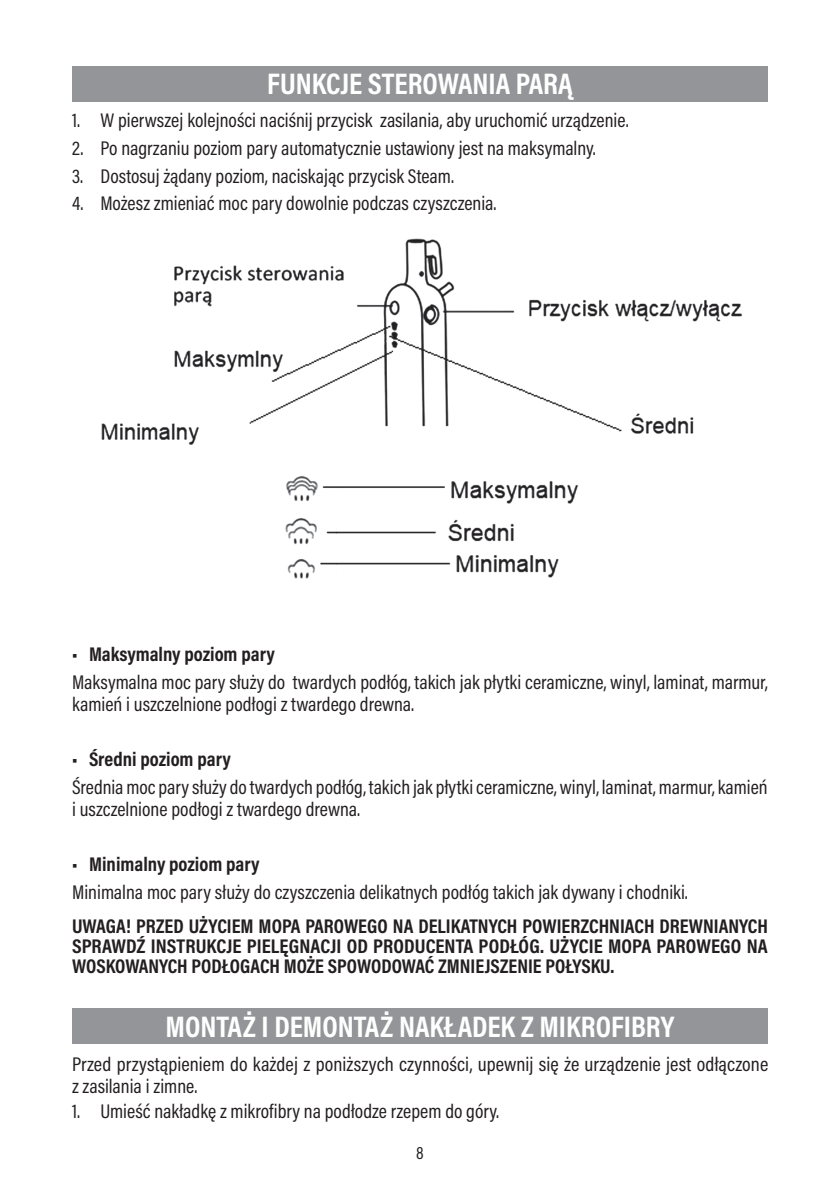
<style>
.page{position:relative;width:840px;height:1191px;background:#fff}
.page>*{position:absolute;margin:0;border:0;box-sizing:border-box;transform-origin:0 0}
.t1{font:700 30px "Acumin Pro Cond";color:#fff}
.t2{font:20px/22px "Acumin Pro Cond";color:#231f20}
.t3{font:700 20px "Acumin Pro Cond";color:#231f20}
.t4{font:18px "Acumin Pro Cond";color:#231f20}
</style>
<div class="page">
<div style="left:72px;top:66px;width:695px;height:36px;background:#939598"></div>
<div style="left:72px;top:1007px;width:695px;height:36px;background:#939598"></div>
<img style="left:101px;top:238px;width:642px;height:341px">
<h1 class="t1" style="left:267px;top:64px;width:307px">FUNKCJE STEROWANIA PARĄ</h1>
<p class="t2" style="left:72px;top:109px;width:557px">1. W pierwszej kolejności naciśnij przycisk zasilania, aby uruchomić urządzenie.</p>
<p class="t2" style="left:72px;top:137px;width:525px">2. Po nagrzaniu poziom pary automatycznie ustawiony jest na maksymalny.</p>
<p class="t2" style="left:72px;top:164px;width:383px">3. Dostosuj żądany poziom, naciskając przycisk Steam.</p>
<p class="t2" style="left:72px;top:192px;width:425px">4. Możesz zmieniać moc pary dowolnie podczas czyszczenia.</p>
<p class="t3" style="left:72px;top:641px;width:204px">• MAKSYMALNY POZIOM PARY</p>
<p class="t2" style="left:72px;top:670px;width:697px">Maksymalna moc pary służy do twardych podłóg, takich jak płytki ceramiczne, winyl, laminat, marmur, kamień i uszczelnione podłogi z twardego drewna.</p>
<p class="t3" style="left:72px;top:746px;width:160px">• ŚREDNI POZIOM PARY</p>
<p class="t2" style="left:72px;top:775px;width:696px">Średnia moc pary służy do twardych podłóg, takich jak płytki ceramiczne, winyl, laminat, marmur, kamień i uszczelnione podłogi z twardego drewna.</p>
<p class="t3" style="left:72px;top:851px;width:189px">• MINIMALNY POZIOM PARY</p>
<p class="t2" style="left:72px;top:880px;width:617px">Minimalna moc pary służy do czyszczenia delikatnych podłóg takich jak dywany i chodniki.</p>
<p class="t3" style="left:72px;top:913px;width:23px">UWAGA</p>
<p class="t3" style="left:126px;top:913px;width:101px">! PRZED UŻYCIEM</p>
<p class="t3" style="left:258px;top:913px;width:12px">MOPA</p>
<p class="t3" style="left:305px;top:913px;width:12px">PAROWEGO</p>
<p class="t3" style="left:392px;top:913px;width:62px">NA DELIKATN</p>
<p class="t3" style="left:488px;top:913px;width:45px">YCH POWIERZCHNIACH</p>
<p class="t3" style="left:659px;top:913px;width:21px">DREWNIAN</p>
<p class="t3" style="left:738px;top:913px;width:19px">YCH</p>
<p class="t3" style="left:72px;top:933px;width:12px">SPRAW</p>
<p class="t3" style="left:126px;top:933px;width:35px">DŹ INSTRUKCJE</p>
<p class="t3" style="left:246px;top:933px;width:52px">PIELĘGNACJI</p>
<p class="t3" style="left:346px;top:933px;width:79px">OD PRODUCENTA</p>
<p class="t3" style="left:478px;top:933px;width:141px">PO DŁÓG. UŻYCIE MOPA</p>
<p class="t3" style="left:656px;top:933px;width:12px">PAROWEGO</p>
<p class="t3" style="left:746px;top:933px;width:11px">NA</p>
<p class="t3" style="left:72px;top:953px;width:12px">WOSKOWAN</p>
<p class="t3" style="left:159px;top:953px;width:82px">YCH PO DŁOGACH</p>
<p class="t3" style="left:283px;top:953px;width:11px">MOŻE</p>
<p class="t3" style="left:327px;top:953px;width:12px">SPOWO</p>
<p class="t3" style="left:381px;top:953px;width:67px">DOWAĆ ZMNIEJSZENIE</p>
<p class="t3" style="left:545px;top:953px;width:70px">POŁYSKU .</p>
<h1 class="t1" style="left:165px;top:1007px;width:510px">MONTAŻ I DEMONTAŻ NAKŁADEK Z MIKROFIBRY</h1>
<p class="t2" style="left:72px;top:1052px;width:697px">Przed przystąpieniem do każdej z poniższych czynności, upewnij się że urządzenie jest odłączone z zasilania i zimne.</p>
<p class="t2" style="left:72px;top:1100px;width:428px">1. Umieść nakładkę z mikrofibry na podłodze rzepem do góry.</p>
<p class="t4" style="left:416px;top:1141px;width:9px">8</p>
</div>
